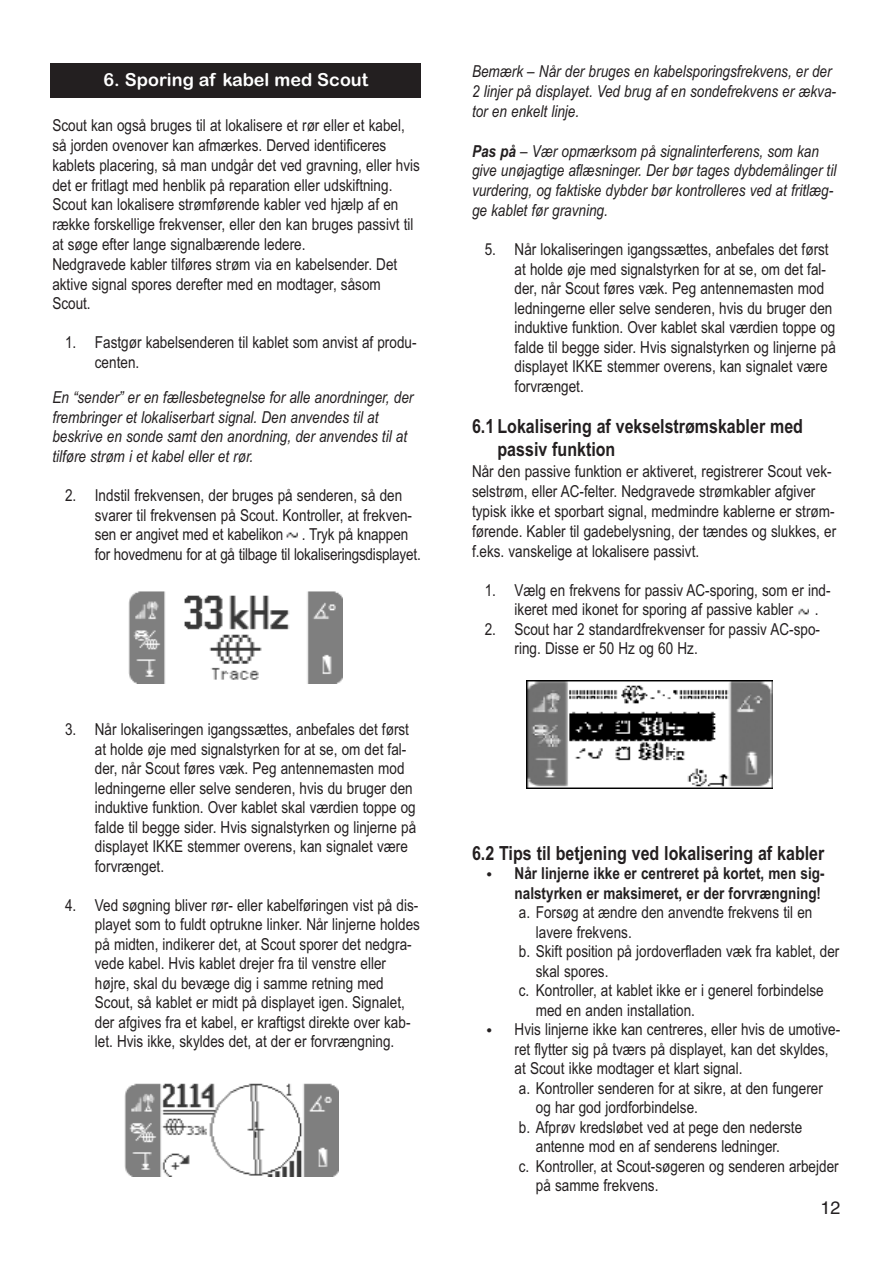
<style>
.page{position:relative;width:893px;height:1263px;background:#fff}
.page>*{position:absolute;margin:0;border:0;box-sizing:border-box;transform-origin:0 0}
.t1{font:700 19.5px/23.4px "Arial Narrow";color:#231f20}
.t2{font:18px "Arial Rounded MT Bold";color:#fff}
.t3{font:18px "Helvetica";color:#231f20}
.t4{font:16.5px/19.5px "Arial Narrow";color:#231f20}
.t5{font:italic 16.5px/19.8px "Arial Narrow";color:#231f20}
.t6{font:700 16.5px/19.5px "Arial Narrow";color:#231f20}
.s1{font-weight:700}
</style>
<div class="page">
<img style="left:129px;top:591px;width:213px;height:93px">
<img style="left:125px;top:1083px;width:213px;height:94px">
<img style="left:526px;top:680px;width:246px;height:108px">
<svg style="left:798px;top:608px;width:10px;height:7px"></svg>
<div style="left:51px;top:64px;width:370px;height:34px;background:#231f20"></div>
<svg style="left:286px;top:532px;width:11px;height:6px"></svg>
<p class="t2" style="left:104px;top:72px;width:266px">6. Sporing af kabel med Scout</p>
<p class="t4" style="left:52px;top:117px;width:369px">Scout kan også bruges til at lokalisere et rør eller et kabel, så jorden ovenover kan afmærkes. Derved identificeres kablets placering, så man undgår det ved gravning, eller hvis det er fritlagt med henblik på reparation eller udskiftning.<br>Scout kan lokalisere strømførende kabler ved hjælp af en række forskellige frekvenser, eller den kan bruges passivt til at søge efter lange signalbærende ledere.<br>Nedgravede kabler tilføres strøm via en kabelsender. Det aktive signal spores derefter med en modtager, såsom Scout.</p>
<p class="t4" style="left:95px;top:334px;width:323px;text-indent:-30px">1. Fastgør kabelsenderen til kablet som anvist af produ&shy;centen.</p>
<p class="t5" style="left:52px;top:389px;width:362px">En “sender” er en fællesbetegnelse for alle anordninger, der frembringer et lokaliserbart signal. Den anvendes til at beskrive en sonde samt den anordning, der anvendes til at tilføre strøm i et kabel eller et rør.</p>
<p class="t4" style="left:95px;top:487px;width:327px;text-indent:-30px">2. Indstil frekvensen, der bruges på senderen, så den svarer til frekvensen på Scout. Kontroller, at frekven&shy;sen er angivet med et kabelikon . Tryk på knappen for hovedmenu for at gå tilbage til lokaliseringsdisplayet.</p>
<p class="t4" style="left:95px;top:721px;width:323px;text-indent:-30px">3. Når lokaliseringen igangssættes, anbefales det først at holde øje med signalstyrken for at se, om det fal&shy;der, når Scout føres væk. Peg antennemasten mod ledningerne eller selve senderen, hvis du bruger den induktive funktion. Over kablet skal værdien toppe og falde til begge sider. Hvis signalstyrken og linjerne på displayet IKKE stemmer overens, kan signalet være forvrænget.</p>
<p class="t4" style="left:95px;top:897px;width:326px;text-indent:-30px">4. Ved søgning bliver rør- eller kabelføringen vist på dis&shy;playet som to fuldt optrukne linker. Når linjerne holdes på midten, indikerer det, at Scout sporer det nedgra&shy;vede kabel. Hvis kablet drejer fra til venstre eller højre, skal du bevæge dig i samme retning med Scout, så kablet er midt på displayet igen. Signalet, der afgives fra et kabel, er kraftigst direkte over kab&shy;let. Hvis ikke, skyldes det, at der er forvrængning.</p>
<p class="t5" style="left:472px;top:63px;width:365px">Bemærk – Når der bruges en kabelsporingsfrekvens, er der<br>2 linjer på displayet. Ved brug af en sondefrekvens er ækva&shy;tor en enkelt linje.</p>
<p class="t5" style="left:472px;top:142px;width:366px"><span class="s1">Pas på</span> – Vær opmærksom på signalinterferens, som kan give unøjagtige aflæsninger. Der bør tages dybdemålinger til vurdering, og faktiske dybder bør kontrolleres ved at fritlæg&shy;ge kablet før gravning.</p>
<p class="t4" style="left:514px;top:241px;width:323px;text-indent:-30px">5. Når lokaliseringen igangssættes, anbefales det først at holde øje med signalstyrken for at se, om det fal&shy;der, når Scout føres væk. Peg antennemasten mod ledningerne eller selve senderen, hvis du bruger den induktive funktion. Over kablet skal værdien toppe og falde til begge sider. Hvis signalstyrken og linjerne på displayet IKKE stemmer overens, kan signalet være forvrænget.</p>
<p class="t1" style="left:497px;top:416px;width:307px;text-indent:-26px">6.1 Lokalisering af vekselstrømskabler med passiv funktion</p>
<p class="t4" style="left:472px;top:463px;width:366px">Når den passive funktion er aktiveret, registrerer Scout vek&shy;selstrøm, eller AC-felter. Nedgravede strømkabler afgiver typisk ikke et sporbart signal, medmindre kablerne er strøm&shy;førende. Kabler til gadebelysning, der tændes og slukkes, er f.eks. vanskelige at lokalisere passivt.</p>
<p class="t4" style="left:485px;top:582px;width:347px;text-align:center">1. Vælg en frekvens for passiv AC-sporing, som er ind&shy;ikeret med ikonet for sporing af passive kabler</p>
<p class="t4" style="left:815px;top:602px;width:5px">.</p>
<p class="t4" style="left:514px;top:621px;width:307px;text-indent:-30px">2. Scout har 2 standardfrekvenser for passiv AC-spo&shy;ring. Disse er 50 Hz og 60 Hz.</p>
<p class="t1" style="left:472px;top:843px;width:354px">6.2 Tips til betjening ved lokalisering af kabler</p>
<p class="t6" style="left:514px;top:866px;width:311px">Når linjerne ikke er centreret på kortet, men sig&shy;nalstyrken er maksimeret, er der forvrængning!</p>
<p class="t4" style="left:519px;top:905px;width:295px">a. Forsøg at ændre den anvendte frekvens til en</p>
<p class="t4" style="left:536px;top:924px;width:97px">lavere frekvens.</p>
<p class="t4" style="left:519px;top:944px;width:322px">b. Skift position på jordoverfladen væk fra kablet, der</p>
<p class="t4" style="left:536px;top:963px;width:74px">skal spores.</p>
<p class="t4" style="left:519px;top:983px;width:306px">c. Kontroller, at kablet ikke er i generel forbindelse</p>
<p class="t4" style="left:536px;top:1002px;width:161px">med en anden installation.</p>
<p class="t4" style="left:514px;top:1022px;width:327px">Hvis linjerne ikke kan centreres, eller hvis de umotive-</p>
<p class="t4" style="left:514px;top:1041px;width:315px">ret flytter sig på tværs på displayet, kan det skyldes,</p>
<p class="t4" style="left:514px;top:1061px;width:229px">at Scout ikke modtager et klart signal.</p>
<p class="t4" style="left:519px;top:1080px;width:305px">a. Kontroller senderen for at sikre, at den fungerer</p>
<p class="t4" style="left:536px;top:1100px;width:164px">og har god jordforbindelse.</p>
<p class="t4" style="left:519px;top:1119px;width:285px">b. Afprøv kredsløbet ved at pege den nederste</p>
<p class="t4" style="left:536px;top:1139px;width:246px">antenne mod en af senderens ledninger.</p>
<p class="t4" style="left:519px;top:1158px;width:321px">c. Kontroller, at Scout-søgeren og senderen arbejder</p>
<p class="t4" style="left:536px;top:1178px;width:124px">på samme frekvens.</p>
<p class="t3" style="left:820px;top:1201px;width:22px">12</p>
</div>
